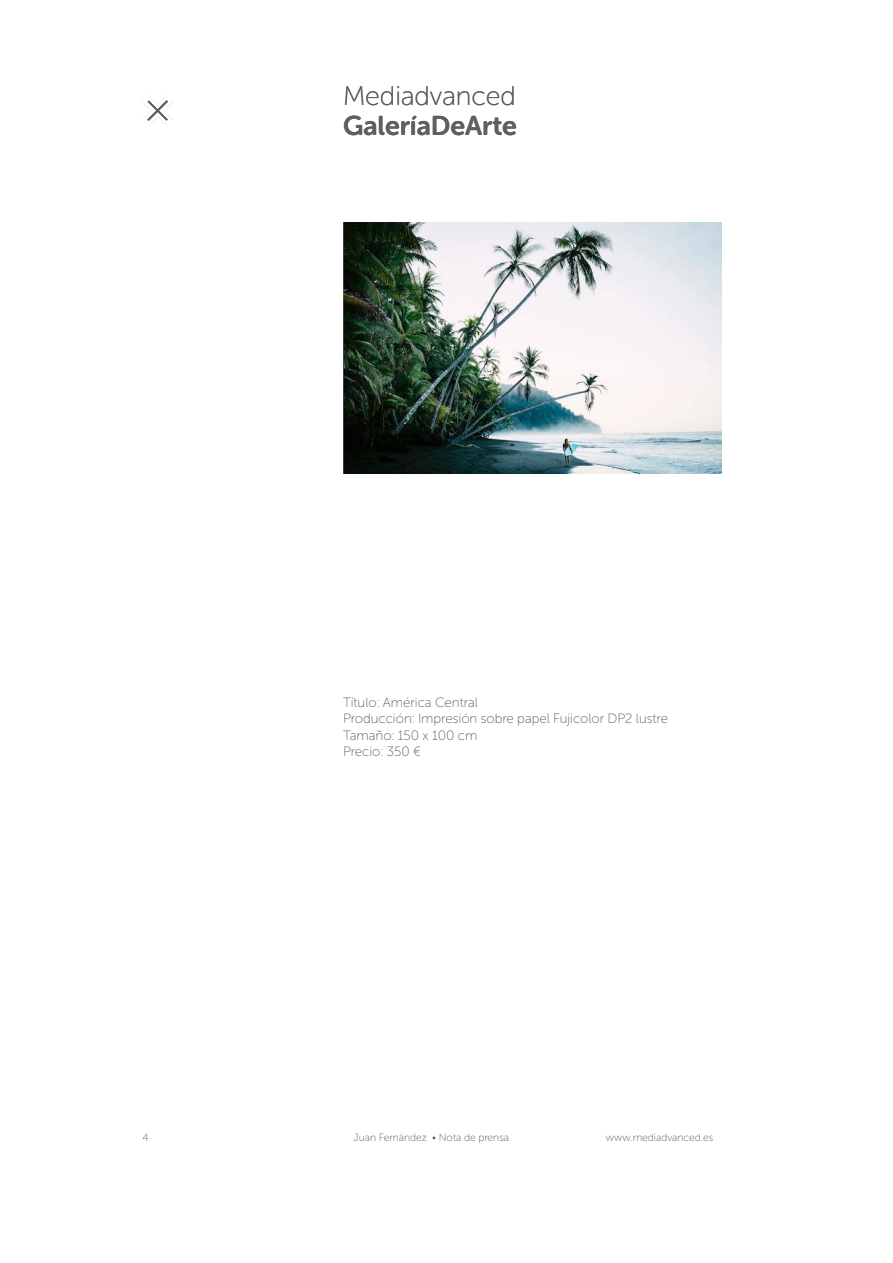
<style>
.page{position:relative;width:893px;height:1263px;background:#fff}
.page>*{position:absolute;margin:0;border:0;box-sizing:border-box;transform-origin:0 0}
.t1{font:27px "Museo Sans Rounded 700";color:#625d5f}
.t2{font:27px "Museo Sans Rounded 100";color:#625d5f}
.t3{font:13.5px/16.2px "Museo Sans Rounded 100";color:#625d5f}
.t4{font:10.5px "Museo Sans Rounded 100";color:#625d5f}
</style>
<div class="page">
<svg style="left:142px;top:95px;width:32px;height:31px"></svg>
<img style="left:343px;top:222px;width:379px;height:251px">
<h1 class="t2" style="left:343px;top:82px;width:174px">Mediadvanced</h1>
<h1 class="t1" style="left:343px;top:111px;width:175px">GaleríaDeArte</h1>
<p class="t3" style="left:343px;top:694px;width:326px">Título: América Central<br>Producción: Impresión sobre papel Fujicolor DP2 lustre<br>Tamaño: 150 x 100 cm<br>Precio: 350 €</p>
<p class="t4" style="left:143px;top:1132px;width:8px">4</p>
<p class="t4" style="left:354px;top:1132px;width:157px">Juan Fernández • Nota de prensa</p>
<p class="t4" style="left:606px;top:1132px;width:109px">www.mediadvanced.es</p>
</div>
